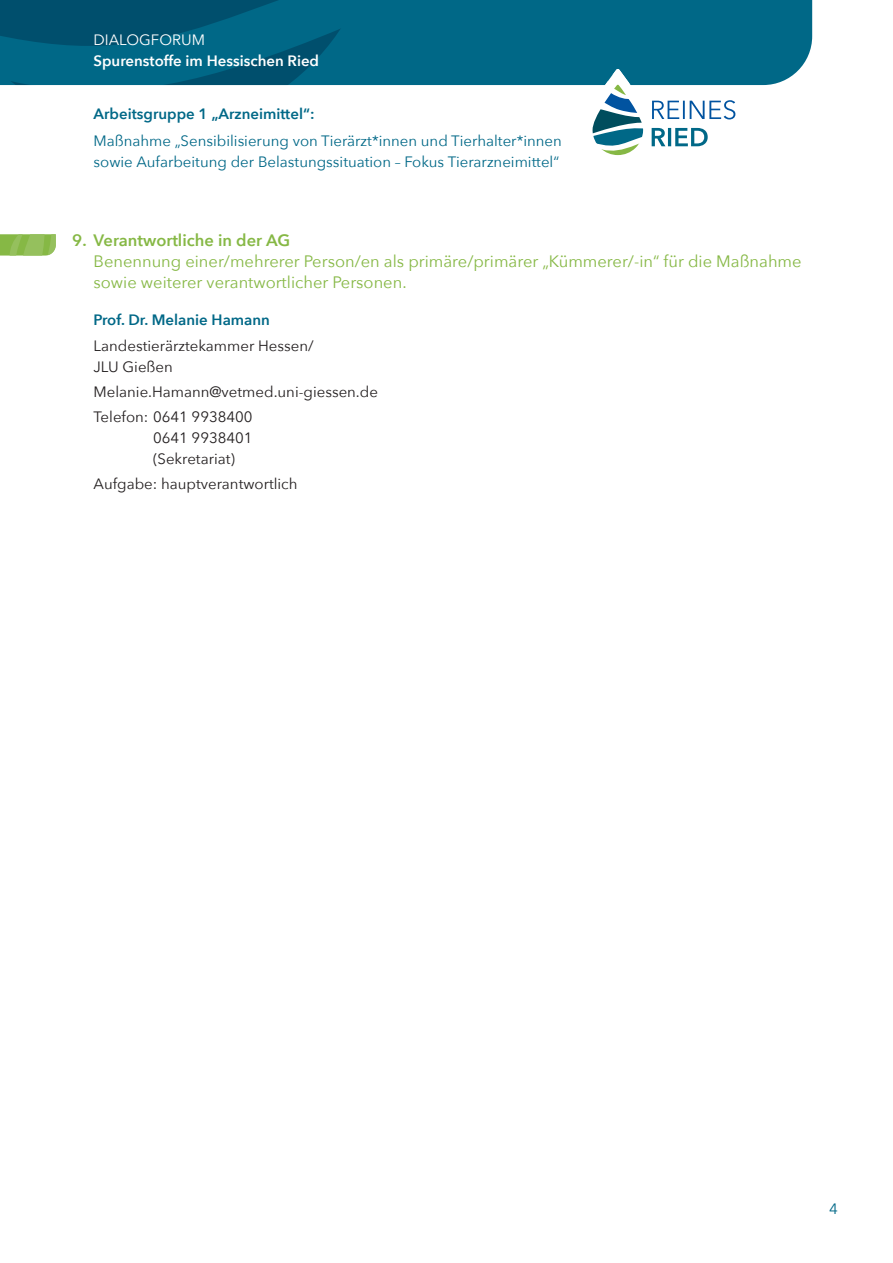
<style>
.page{position:relative;width:893px;height:1263px;background:#fff}
.page>*{position:absolute;margin:0;border:0;box-sizing:border-box;transform-origin:0 0}
.t1{font:16.5px/21px "Avenir Next";color:#86b845}
.t2{font:600 16.5px "Avenir Next";color:#86b845}
.t3{font:15px/21px "Avenir Next";color:#231f20}
.t4{font:15px/21px "Avenir Next";color:#006887}
.t5{font:600 15px "Avenir Next";color:#006887}
.t6{font:600 15px "Avenir Next";color:#fff}
.t7{font:15px "Avenir Next";color:#fff}
</style>
<div class="page">
<div style="left:378px;top:0;width:434px;height:85px;background:#006887"></div>
<svg style="left:0;top:0;width:378px;height:85px;background:#005e7c"></svg>
<svg style="left:581px;top:69px;width:154px;height:87px"></svg>
<svg style="left:0;top:234px;width:56px;height:22px"></svg>
<p class="t7" style="left:94px;top:27px;width:113px">DIALOGFORUM</p>
<p class="t6" style="left:94px;top:48px;width:227px">Spurenstoffe im Hessischen Ried</p>
<p class="t5" style="left:94px;top:101px;width:222px">Arbeitsgruppe 1 „Arzneimittel“:</p>
<p class="t4" style="left:94px;top:130px;width:470px">Maßnahme „Sensibilisierung von Tierärzt*innen und Tierhalter*innen sowie Aufarbeitung der Belastungssituation – Fokus Tierarzneimittel“</p>
<p class="t2" style="left:72px;top:226px;width:219px">9. Verantwortliche in der AG</p>
<p class="t1" style="left:94px;top:250px;width:710px">Benennung einer/mehrerer Person/en als primäre/primärer „Kümmerer/-in“ für die Maßnahme sowie weiterer verantwortlicher Personen.</p>
<p class="t5" style="left:94px;top:307px;width:178px">Prof. Dr. Melanie Hamann</p>
<p class="t3" style="left:94px;top:334px;width:222px">Landestierärztekammer Hessen/<br>JLU Gießen</p>
<p class="t3" style="left:94px;top:378px;width:286px;line-height:25.2px">Melanie.Hamann@vetmed.uni-giessen.de<br>Telefon: 0641 9938400</p>
<p class="t3" style="left:153px;top:427px;width:101px">0641 9938401 (Sekretariat)</p>
<p class="t3" style="left:94px;top:473px;width:205px">Aufgabe: hauptverantwortlich</p>
<p class="t4" style="left:829px;top:1198px;width:10px">4</p>
</div>
